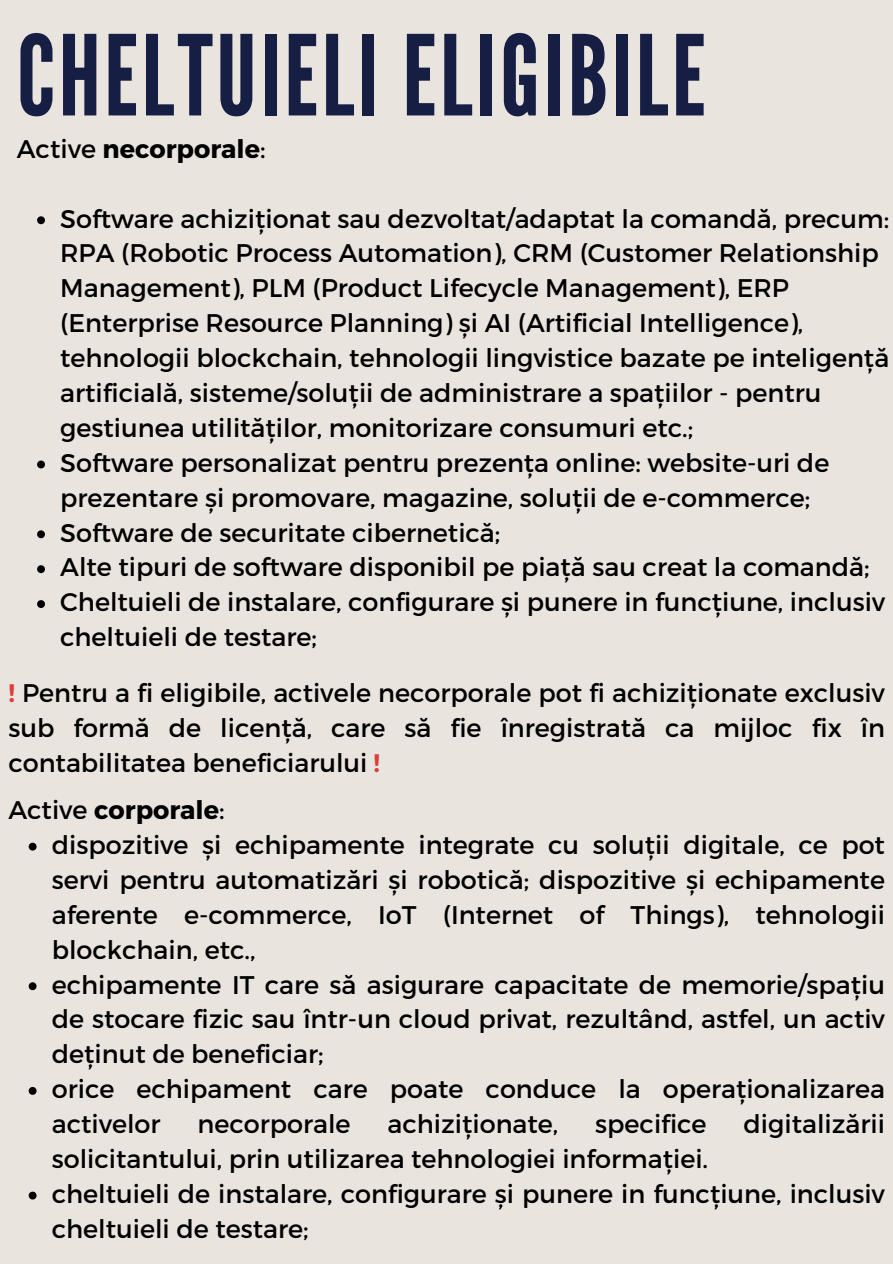
<style>
.page{position:relative;width:893px;height:1264px;background:#fff}
.page>*{position:absolute;margin:0;border:0;box-sizing:border-box;transform-origin:0 0}
.t1{font:111px "League Gothic";letter-spacing:.03em;color:#161e44}
.t2{font:25.5px/34.8px "Montserrat";color:#000}
.t3{font:700 25.5px "Montserrat";color:#000}
.s1{font-weight:400}
.s2{font-weight:700;color:#dc3e3b}
</style>
<div class="page">
<div style="left:0;top:0;width:892px;height:1263px;background:#eae4de"></div>
<svg style="left:37px;top:216px;width:8px;height:8px"></svg>
<svg style="left:37px;top:460px;width:8px;height:8px"></svg>
<svg style="left:37px;top:530px;width:8px;height:8px"></svg>
<svg style="left:37px;top:565px;width:8px;height:8px"></svg>
<svg style="left:37px;top:600px;width:8px;height:8px"></svg>
<svg style="left:29px;top:842px;width:8px;height:8px"></svg>
<svg style="left:29px;top:982px;width:8px;height:8px"></svg>
<svg style="left:29px;top:1087px;width:8px;height:7px"></svg>
<svg style="left:29px;top:1191px;width:8px;height:8px"></svg>
<h1 class="t1" style="left:17px;top:12px;width:690px">CHELTUIELI ELIGIBILE</h1>
<p class="t3" style="left:17px;top:132px;width:250px"><span class="s1">Active</span> necorporale<span class="s1">:</span></p>
<p class="t2" style="left:60px;top:200px;width:830px">Software achiziționat sau dezvoltat/adaptat la comandă, precum:<br>RPA (Robotic Process Automation), CRM (Customer Relationship Management), PLM (Product Lifecycle Management), ERP (Enterprise Resource Planning) și AI (Artificial Intelligence), tehnologii blockchain, tehnologii lingvistice bazate pe inteligență artificială, sisteme/soluții de administrare a spațiilor - pentru gestiunea utilităților, monitorizare consumuri etc.;</p>
<p class="t2" style="left:60px;top:444px;width:770px">Software personalizat pentru prezența online: website-uri de prezentare și promovare, magazine, soluții de e-commerce;</p>
<p class="t2" style="left:60px;top:514px;width:441px">Software de securitate cibernetică;</p>
<p class="t2" style="left:60px;top:548px;width:810px">Alte tipuri de software disponibil pe piață sau creat la comandă;</p>
<p class="t2" style="left:60px;top:583px;width:826px">Cheltuieli de instalare, configurare și punere in funcțiune, inclusiv cheltuieli de testare;</p>
<p class="t2" style="left:8px;top:674px;width:878px;text-align:justify"><span class="s2">!</span> Pentru a fi eligibile, activele necorporale pot fi achiziționate exclusiv sub formă de licență, care să fie înregistrată ca mijloc fix în contabilitatea beneficiarului <span class="s2">!</span></p>
<p class="t3" style="left:8px;top:793px;width:218px"><span class="s1">Active</span> corporale<span class="s1">:</span></p>
<p class="t2" style="left:52px;top:826px;width:834px;text-align:justify">dispozitive și echipamente integrate cu soluții digitale, ce pot servi pentru automatizări și robotică; dispozitive și echipamente aferente e-commerce, IoT (Internet of Things), tehnologii blockchain, etc.,</p>
<p class="t2" style="left:52px;top:965px;width:834px;text-align:justify">echipamente IT care să asigurare capacitate de memorie/spațiu de stocare fizic sau într-un cloud privat, rezultând, astfel, un activ deținut de beneficiar;</p>
<p class="t2" style="left:52px;top:1070px;width:834px">orice echipament care poate conduce la operaționalizarea activelor</p>
<p class="t2" style="left:197px;top:1105px;width:154px">necorporale</p>
<p class="t2" style="left:387px;top:1105px;width:172px">achiziționate,</p>
<p class="t2" style="left:595px;top:1105px;width:113px">specifice</p>
<p class="t2" style="left:743px;top:1105px;width:143px">digitalizării</p>
<p class="t2" style="left:52px;top:1140px;width:834px">solicitantului, prin utilizarea tehnologiei informației.<br>cheltuieli de instalare, configurare și punere in funcțiune, inclusiv cheltuieli de testare;</p>
</div>
